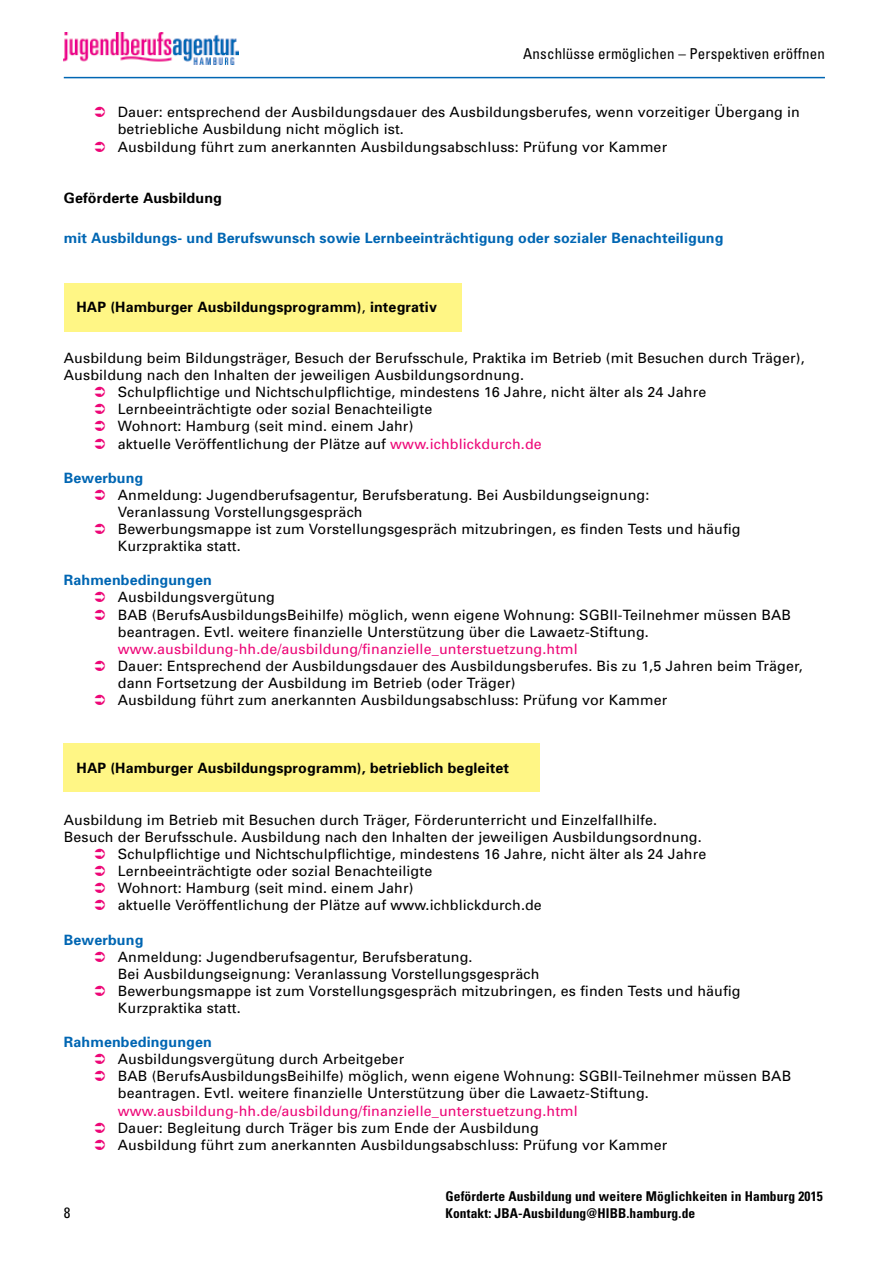
<style>
.page{position:relative;width:893px;height:1263px;background:#fff}
.page>*{position:absolute;margin:0;border:0;box-sizing:border-box;transform-origin:0 0}
.t1{font:condensed 15px "Univers";letter-spacing:.01em;color:#000}
.t2{font:14.25px/17.1px "Univers";letter-spacing:.01em;color:#000}
.t3{font:700 14.25px "Univers";letter-spacing:.01em;color:#0066b3}
.t4{font:14.25px "Univers";letter-spacing:.01em;color:#ed0677}
.t5{font:700 14.25px "Univers";letter-spacing:.01em;color:#000}
.t6{font:700 condensed 13.5px/16.2px "Univers";letter-spacing:.01em;color:#000}
.s1{font-weight:400}
.s2{color:#ed0677}
</style>
<div class="page">
<hr style="left:64px;top:77px;width:761px;height:1px;background:#0066b3">
<img style="left:63px;top:33px;width:175px;height:32px">
<div style="left:64px;top:743px;width:476px;height:49px;background:#fff685"></div>
<div style="left:64px;top:283px;width:397px;height:49px;background:#fff685"></div>
<p class="t1" style="left:523px;top:45px;width:303px">Anschlüsse ermöglichen – Perspektiven eröffnen</p>
<p class="t2" style="left:118px;top:104px;width:684px">Dauer: entsprechend der Ausbildungsdauer des Ausbildungsberufes, wenn vorzeitiger Übergang in betriebliche Ausbildung nicht möglich ist.<br>Ausbildung führt zum anerkannten Ausbildungsabschluss: Prüfung vor Kammer</p>
<p class="t5" style="left:64px;top:189px;width:160px">Geförderte Ausbildung</p>
<p class="t3" style="left:64px;top:230px;width:661px">mit Ausbildungs- und Berufswunsch sowie Lernbeeinträchtigung oder sozialer Benachteiligung</p>
<p class="t5" style="left:77px;top:298px;width:362px">HAP (Hamburger Ausbildungsprogramm)<span class="s1">,</span> integrativ</p>
<p class="t2" style="left:64px;top:350px;width:742px">Ausbildung beim Bildungsträger, Besuch der Berufsschule, Praktika im Betrieb (mit Besuchen durch Träger),</p>
<p class="t2" style="left:64px;top:367px;width:462px">Ausbildung nach den Inhalten der jeweiligen Ausbildungsordnung.</p>
<p class="t2" style="left:118px;top:384px;width:590px">Schulpflichtige und Nichtschulpflichtige, mindestens 16 Jahre, nicht älter als 24 Jahre</p>
<p class="t2" style="left:118px;top:401px;width:316px">Lernbeeinträchtigte oder sozial Benachteiligte</p>
<p class="t2" style="left:118px;top:418px;width:297px">Wohnort: Hamburg (seit mind. einem Jahr)</p>
<p class="t2" style="left:118px;top:435px;width:426px">aktuelle Veröffentlichung der Plätze auf <span class="s2">www.ichblickdurch.de</span></p>
<p class="t3" style="left:64px;top:469px;width:81px">Bewerbung</p>
<p class="t2" style="left:118px;top:486px;width:624px">Anmeldung: Jugendberufsagentur, Berufsberatung. Bei Ausbildungseignung:<br>Veranlassung Vorstellungsgespräch<br>Bewerbungsmappe ist zum Vorstellungsgespräch mitzubringen, es finden Tests und häufig Kurzpraktika statt.</p>
<p class="t3" style="left:64px;top:572px;width:149px">Rahmenbedingungen</p>
<p class="t2" style="left:118px;top:589px;width:675px">Ausbildungsvergütung<br>BAB (BerufsAusbildungsBeihilfe) möglich, wenn eigene Wohnung: SGBII-Teilnehmer müssen BAB beantragen. Evtl. weitere finanzielle Unterstützung über die Lawaetz-Stiftung.</p>
<p class="t4" style="left:118px;top:640px;width:461px">www.ausbildung-hh.de/ausbildung/finanzielle_unterstuetzung.html</p>
<p class="t2" style="left:118px;top:657px;width:686px">Dauer: Entsprechend der Ausbildungsdauer des Ausbildungsberufes. Bis zu 1,5 Jahren beim Träger, dann Fortsetzung der Ausbildung im Betrieb (oder Träger)<br>Ausbildung führt zum anerkannten Ausbildungsabschluss: Prüfung vor Kammer</p>
<p class="t5" style="left:77px;top:760px;width:434px">HAP (Hamburger Ausbildungsprogramm), betrieblich begleitet</p>
<p class="t2" style="left:64px;top:811px;width:595px">Ausbildung im Betrieb mit Besuchen durch Träger, Förderunterricht und Einzelfallhilfe.</p>
<p class="t2" style="left:64px;top:828px;width:639px">Besuch der Berufsschule. Ausbildung nach den Inhalten der jeweiligen Ausbildungsordnung.</p>
<p class="t2" style="left:118px;top:845px;width:590px">Schulpflichtige und Nichtschulpflichtige, mindestens 16 Jahre, nicht älter als 24 Jahre</p>
<p class="t2" style="left:118px;top:863px;width:316px">Lernbeeinträchtigte oder sozial Benachteiligte</p>
<p class="t2" style="left:118px;top:880px;width:297px">Wohnort: Hamburg (seit mind. einem Jahr)</p>
<p class="t2" style="left:118px;top:897px;width:426px">aktuelle Veröffentlichung der Plätze auf www.ichblickdurch.de</p>
<p class="t3" style="left:64px;top:931px;width:81px">Bewerbung</p>
<p class="t2" style="left:118px;top:948px;width:624px">Anmeldung: Jugendberufsagentur, Berufsberatung.<br>Bei Ausbildungseignung: Veranlassung Vorstellungsgespräch<br>Bewerbungsmappe ist zum Vorstellungsgespräch mitzubringen, es finden Tests und häufig Kurzpraktika statt.</p>
<p class="t3" style="left:64px;top:1033px;width:149px">Rahmenbedingungen</p>
<p class="t2" style="left:118px;top:1051px;width:675px">Ausbildungsvergütung durch Arbeitgeber<br>BAB (BerufsAusbildungsBeihilfe) möglich, wenn eigene Wohnung: SGBII-Teilnehmer müssen BAB beantragen. Evtl. weitere finanzielle Unterstützung über die Lawaetz-Stiftung.</p>
<p class="t4" style="left:118px;top:1102px;width:461px">www.ausbildung-hh.de/ausbildung/finanzielle_unterstuetzung.html</p>
<p class="t2" style="left:118px;top:1119px;width:551px">Dauer: Begleitung durch Träger bis zum Ende der Ausbildung<br>Ausbildung führt zum anerkannten Ausbildungsabschluss: Prüfung vor Kammer</p>
<p class="t1" style="left:64px;top:1203px;width:8px">8</p>
<p class="t6" style="left:445px;top:1188px;width:379px">Geförderte Ausbildung und weitere Möglichkeiten in Hamburg 2015<br>Kontakt: JBA-Ausbildung@HIBB.hamburg.de</p>
</div>
